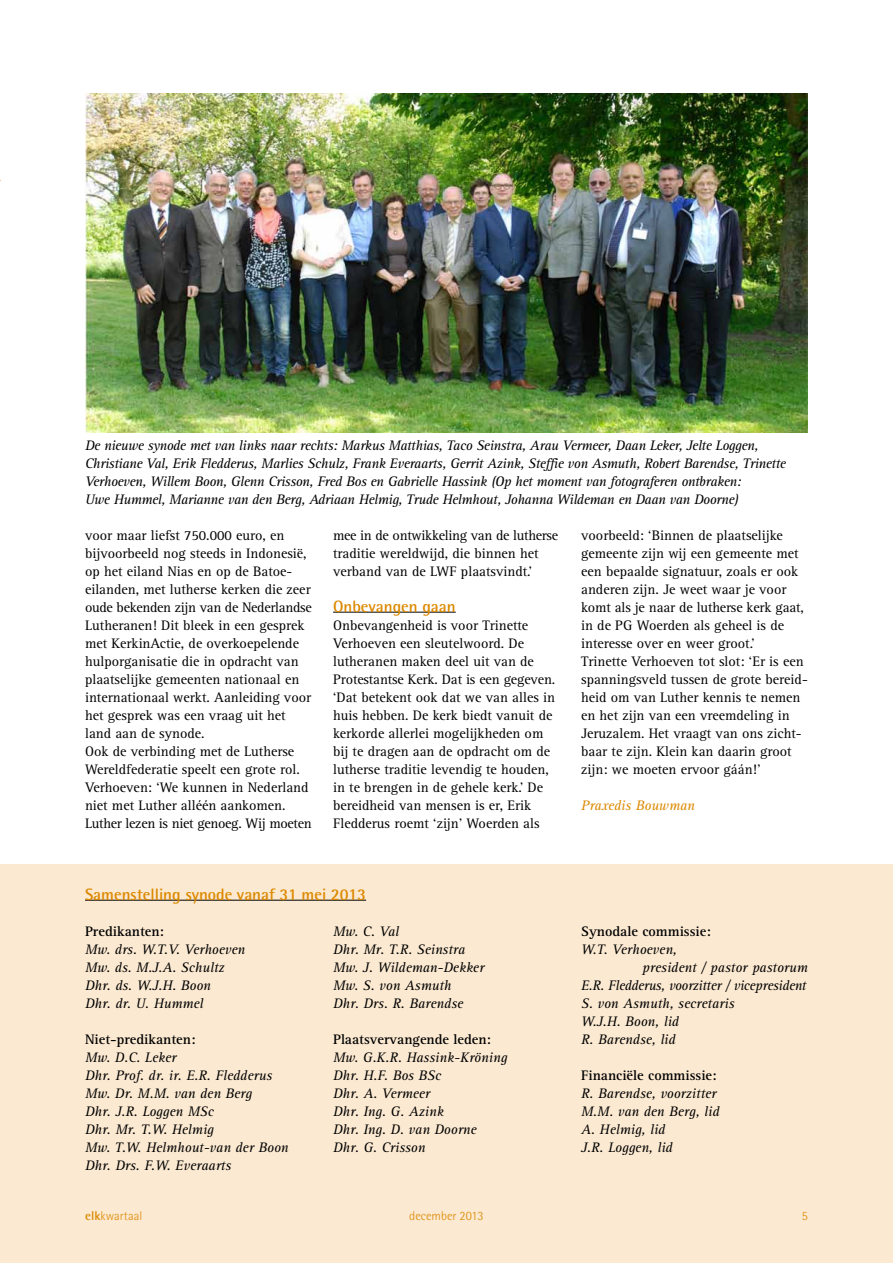
<style>
.page{position:relative;width:893px;height:1263px;background:#fff}
.page>*{position:absolute;margin:0;border:0;box-sizing:border-box;transform-origin:0 0}
.t1{font:700 16.5px "Rotis Semi Sans";color:#dc8900}
.t2{font:14.25px/18px "Rotis Serif";color:#000}
.t3{font:italic 14.25px/18px "Rotis Serif";color:#000}
.t4{font:italic 14.25px/18px "Rotis Serif";letter-spacing:-.02em;color:#000}
.t5{font:700 14.25px "Rotis Serif";color:#000}
.t6{font:italic 14.25px "Rotis Serif";color:#dc8900}
.t7{font:300 12.75px "Rotis Semi Sans";color:#dc8900}
.s1{font-weight:700}
</style>
<div class="page">
<div style="left:0;top:864px;width:893px;height:399px;background:#fbe9d1"></div>
<hr style="left:333px;top:612px;width:123px;height:1px;background:#000">
<img style="left:85px;top:94px;width:723px;height:338px">
<hr style="left:85px;top:900px;width:281px;height:1px;background:#000">
<p class="t4" style="left:85px;top:437px;width:702px">De nieuwe synode met van links naar rechts: Markus Matthias, Taco Seinstra, Arau Vermeer, Daan Leker, Jelte Loggen, Christiane Val, Erik Fledderus, Marlies Schulz, Frank Everaarts, Gerrit Azink, Steffie von Asmuth, Robert Barendse, Trinette Verhoeven, Willem Boon, Glenn Crisson, Fred Bos en Gabrielle Hassink (Op het moment van fotograferen ontbraken:<br>Uwe Hummel, Marianne van den Berg, Adriaan Helmig, Trude Helmhout, Johanna Wildeman en Daan van Doorne)</p>
<p class="t2" style="left:85px;top:527px;width:228px">voor maar liefst 750.000 euro, en bijvoorbeeld nog steeds in Indonesië, op het eiland Nias en op de Batoe&shy;eilanden, met lutherse kerken die zeer oude bekenden zijn van de Nederlandse Lutheranen! Dit bleek in een gesprek met KerkinActie, de overkoepelende hulporganisatie die in opdracht van plaatselijke gemeenten nationaal en internationaal werkt. Aanleiding voor het gesprek was een vraag uit het land aan de synode.<br>Ook de verbinding met de Lutherse Wereldfederatie speelt een grote rol.<br>Verhoeven: ‘We kunnen in Nederland niet met Luther alléén aankomen.<br>Luther lezen is niet genoeg. Wij moeten</p>
<p class="t2" style="left:333px;top:527px;width:227px">mee in de ontwikkeling van de lutherse traditie wereldwijd, die binnen het verband van de LWF plaatsvindt.’</p>
<p class="t1" style="left:333px;top:596px;width:124px">Onbevangen gaan</p>
<p class="t2" style="left:333px;top:617px;width:224px">Onbevangenheid is voor Trinette Verhoeven een sleutelwoord. De lutheranen maken deel uit van de Protestantse Kerk. Dat is een gegeven. ‘Dat betekent ook dat we van alles in huis hebben. De kerk biedt vanuit de kerkorde allerlei mogelijkheden om bij te dragen aan de opdracht om de lutherse traditie levendig te houden, in te brengen in de gehele kerk.’ De bereidheid van mensen is er, Erik Fledderus roemt ‘zijn’ Woerden als</p>
<p class="t2" style="left:581px;top:527px;width:228px">voorbeeld: ‘Binnen de plaatselijke gemeente zijn wij een gemeente met een bepaalde signatuur, zoals er ook anderen zijn. Je weet waar je voor komt als je naar de lutherse kerk gaat, in de PG Woerden als geheel is de interesse over en weer groot.’<br>Trinette Verhoeven tot slot: ‘Er is een spanningsveld tussen de grote bereid&shy;heid om van Luther kennis te nemen en het zijn van een vreemdeling in Jeruzalem. Het vraagt van ons zicht&shy;baar te zijn. Klein kan daarin groot zijn: we moeten ervoor gáán!’</p>
<p class="t6" style="left:581px;top:797px;width:115px">Praxedis Bouwman</p>
<p class="t1" style="left:85px;top:884px;width:282px">Samenstelling synode vanaf 31 mei 2013</p>
<p class="t5" style="left:85px;top:923px;width:81px">Predikanten:</p>
<p class="t3" style="left:85px;top:941px;width:162px">Mw. drs. W.T.V. Verhoeven<br>Mw. ds. M.J.A. Schultz<br>Dhr. ds. W.J.H. Boon<br>Dhr. dr. U. Hummel</p>
<p class="t5" style="left:85px;top:1031px;width:112px">Niet-predikanten:</p>
<p class="t3" style="left:85px;top:1049px;width:205px">Mw. D.C. Leker<br>Dhr. Prof. dr. ir. E.R. Fledderus<br>Mw. Dr. M.M. van den Berg<br>Dhr. J.R. Loggen MSc<br>Dhr. Mr. T.W. Helmig<br>Mw. T.W. Helmhout-van der Boon<br>Dhr. Drs. F.W. Everaarts</p>
<p class="t3" style="left:333px;top:923px;width:153px">Mw. C. Val<br>Dhr. Mr. T.R. Seinstra<br>Mw. J. Wildeman-Dekker<br>Mw. S. von Asmuth<br>Dhr. Drs. R. Barendse</p>
<p class="t5" style="left:333px;top:1031px;width:159px">Plaatsvervangende leden:</p>
<p class="t3" style="left:333px;top:1049px;width:176px">Mw. G.K.R. Hassink-Kröning<br>Dhr. H.F. Bos BSc<br>Dhr. A. Vermeer<br>Dhr. Ing. G. Azink<br>Dhr. Ing. D. van Doorne<br>Dhr. G. Crisson</p>
<p class="t5" style="left:581px;top:923px;width:131px">Synodale commissie:</p>
<p class="t3" style="left:581px;top:941px;width:97px">W.T. Verhoeven,</p>
<p class="t3" style="left:642px;top:959px;width:167px">president / pastor pastorum</p>
<p class="t4" style="left:581px;top:977px;width:227px">E.R. Fledderus, voorzitter / vicepresident</p>
<p class="t3" style="left:581px;top:995px;width:155px">S. von Asmuth, secretaris</p>
<p class="t4" style="left:581px;top:1013px;width:99px">W.J.H. Boon, lid</p>
<p class="t3" style="left:581px;top:1031px;width:96px">R. Barendse, lid</p>
<p class="t5" style="left:581px;top:1067px;width:137px">Financiële commissie:</p>
<p class="t3" style="left:581px;top:1085px;width:140px">R. Barendse, voorzitter<br>M.M. van den Berg, lid<br>A. Helmig, lid<br>J.R. Loggen, lid</p>
<p class="t7" style="left:85px;top:1209px;width:59px"><span class="s1">elk</span>kwartaal</p>
<p class="t7" style="left:409px;top:1209px;width:76px">december 2013</p>
<p class="t7" style="left:802px;top:1209px;width:8px">5</p>
</div>
